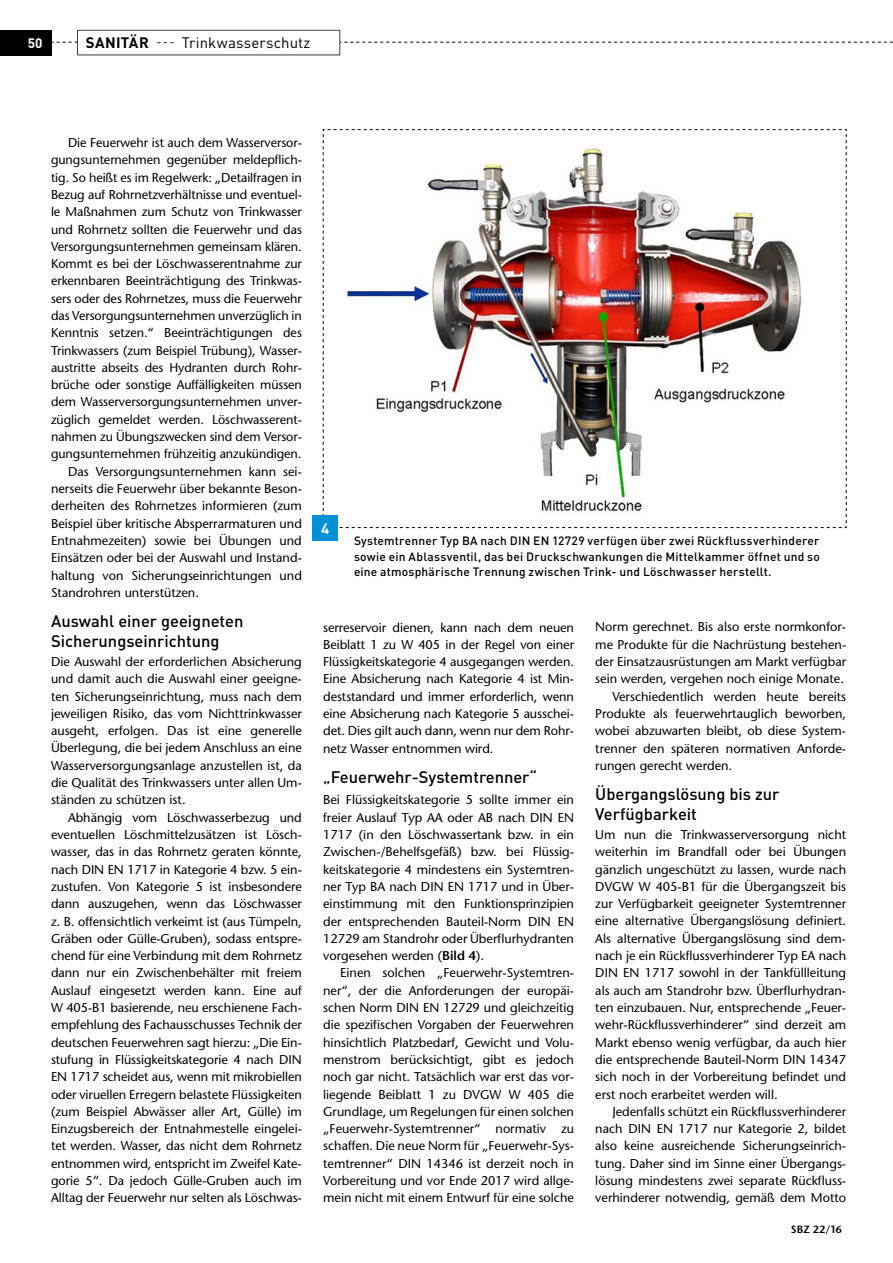
<style>
.page{position:relative;width:893px;height:1263px;background:#fff}
.page>*{position:absolute;margin:0;border:0;box-sizing:border-box;transform-origin:0 0}
.t1{font:500 16.5px/19.5px "DIN Pro";color:#000}
.t2{font:15px "DIN Pro";letter-spacing:.01em;color:#000}
.t3{font:700 15px "DIN Pro";color:#fff}
.t4{font:700 13.5px "DIN Pro";color:#fff}
.t5{font:500 12.75px/17.2px "Stone Sans Std";color:#000;text-align:justify}
.t6{font:500 12px/15.8px "DIN Pro";letter-spacing:.015em;color:#000;text-align:justify}
.t7{font:600 10.5px "Stone Sans Std";letter-spacing:.01em;color:#000}
.s1{font-weight:700}
.s2{font-size:12px}
.s3{font-weight:600}
</style>
<div class="page">
<svg style="left:51px;top:42px;width:842px;height:1px"></svg>
<svg style="left:77px;top:30px;width:263px;height:25px"></svg>
<div style="left:78px;top:31px;width:261px;height:24px;background:#fff"></div>
<svg style="left:322px;top:129px;width:525px;height:399px"></svg>
<div style="left:313px;top:515px;width:25px;height:26px;background:#0090d6"></div>
<div style="left:0;top:30px;width:51px;height:25px;background:#000"></div>
<p class="t4" style="left:28px;top:32px;width:16px">50</p>
<p class="t2" style="left:86px;top:33px;width:226px"><span class="s1">SANITÄR</span> <span class="s2">---</span> Trinkwasserschutz</p>
<p class="t5" style="left:68px;top:134px;width:235px">Die Feuerwehr ist auch dem Wasserversor-</p>
<p class="t5" style="left:51px;top:151px;width:252px">gungsunternehmen gegenüber meldepflich-</p>
<p class="t5" style="left:51px;top:169px;width:252px">tig. So heißt es im Regelwerk: „Detailfragen in</p>
<p class="t5" style="left:51px;top:186px;width:252px">Bezug auf Rohrnetzverhältnisse und eventuel-</p>
<p class="t5" style="left:51px;top:203px;width:252px">le Maßnahmen zum Schutz von Trinkwasser</p>
<p class="t5" style="left:51px;top:220px;width:252px">und Rohrnetz sollten die Feuerwehr und das</p>
<p class="t5" style="left:51px;top:238px;width:252px">Versorgungsunternehmen gemeinsam klären.</p>
<p class="t5" style="left:51px;top:255px;width:252px">Kommt es bei der Löschwasserentnahme zur</p>
<p class="t5" style="left:51px;top:272px;width:252px">erkennbaren Beeinträchtigung des Trinkwas-</p>
<p class="t5" style="left:51px;top:290px;width:252px">sers oder des Rohrnetzes, muss die Feuerwehr</p>
<p class="t5" style="left:51px;top:307px;width:252px">das Versorgungsunternehmen unverzüglich in</p>
<p class="t5" style="left:51px;top:324px;width:252px">Kenntnis setzen.“ Beeinträchtigungen des</p>
<p class="t5" style="left:51px;top:342px;width:252px">Trinkwassers (zum Beispiel Trübung), Wasser-</p>
<p class="t5" style="left:51px;top:359px;width:252px">austritte abseits des Hydranten durch Rohr-</p>
<p class="t5" style="left:51px;top:376px;width:252px">brüche oder sonstige Auffälligkeiten müssen</p>
<p class="t5" style="left:51px;top:393px;width:252px">dem Wasserversorgungsunternehmen unver-</p>
<p class="t5" style="left:51px;top:411px;width:252px">züglich gemeldet werden. Löschwasserent-</p>
<p class="t5" style="left:51px;top:428px;width:252px">nahmen zu Übungszwecken sind dem Versor-</p>
<p class="t5" style="left:51px;top:445px;width:252px">gungsunternehmen frühzeitig anzukündigen.</p>
<p class="t5" style="left:68px;top:463px;width:235px">Das Versorgungsunternehmen kann sei-</p>
<p class="t5" style="left:51px;top:480px;width:252px">nerseits die Feuerwehr über bekannte Beson-</p>
<p class="t5" style="left:51px;top:497px;width:252px">derheiten des Rohrnetzes informieren (zum</p>
<p class="t5" style="left:51px;top:514px;width:252px">Beispiel über kritische Absperrarmaturen und</p>
<p class="t5" style="left:51px;top:532px;width:252px">Entnahmezeiten) sowie bei Übungen und</p>
<p class="t5" style="left:51px;top:549px;width:252px">Einsätzen oder bei der Auswahl und Instand-</p>
<p class="t5" style="left:51px;top:566px;width:252px">haltung von Sicherungseinrichtungen und</p>
<p class="t5" style="left:51px;top:584px;width:150px">Standrohren unterstützen.</p>
<p class="t1" style="left:51px;top:611px;width:194px">Auswahl einer geeigneten<br>Sicherungseinrichtung</p>
<p class="t5" style="left:51px;top:653px;width:252px">Die Auswahl der erforderlichen Absicherung und damit auch die Auswahl einer geeigne&shy;ten Sicherungseinrichtung, muss nach dem jeweiligen Risiko, das vom Nichttrinkwasser ausgeht, erfolgen. Das ist eine generelle Überlegung, die bei jedem Anschluss an eine Wasserversorgungsanlage anzustellen ist, da die Qualität des Trinkwassers unter allen Um&shy;ständen zu schützen ist.</p>
<p class="t5" style="left:51px;top:809px;width:252px;text-indent:17px">Abhängig vom Löschwasserbezug und eventuellen Löschmittelzusätzen ist Lösch&shy;wasser, das in das Rohrnetz geraten könnte, nach DIN EN 1717 in Kategorie 4 bzw. 5 ein&shy;zustufen. Von Kategorie 5 ist insbesondere dann auszugehen, wenn das Löschwasser z. B. offensichtlich verkeimt ist (aus Tümpeln, Gräben oder Gülle-Gruben), sodass entspre&shy;chend für eine Verbindung mit dem Rohrnetz dann nur ein Zwischenbehälter mit freiem Auslauf eingesetzt werden kann. Eine auf W 405-B1 basierende, neu erschienene Fach&shy;empfehlung des Fachausschusses Technik der deutschen Feuerwehren sagt hierzu: „Die Ein&shy;stufung in Flüssigkeitskategorie 4 nach DIN EN 1717 scheidet aus, wenn mit mikrobiellen oder viruellen Erregern belastete Flüssigkeiten (zum Beispiel Abwässer aller Art, Gülle) im Einzugsbereich der Entnahmestelle eingelei&shy;tet werden. Wasser, das nicht dem Rohrnetz entnommen wird, entspricht im Zweifel Kate&shy;gorie 5“. Da jedoch Gülle-Gruben auch im Alltag der Feuerwehr nur selten als Löschwas-</p>
<p class="t3" style="left:321px;top:516px;width:10px">4</p>
<p class="t6" style="left:354px;top:532px;width:467px">Systemtrenner Typ BA nach DIN EN 12729 verfügen über zwei Rückflussverhinderer sowie ein Ablassventil, das bei Druckschwankungen die Mittelkammer öffnet und so eine atmosphärische Trennung zwischen Trink- und Löschwasser herstellt.</p>
<p class="t5" style="left:323px;top:618px;width:252px">serreservoir dienen, kann nach dem neuen Beiblatt 1 zu W 405 in der Regel von einer Flüssigkeitskategorie 4 ausgegangen werden.<br>Eine Absicherung nach Kategorie 4 ist Min&shy;deststandard und immer erforderlich, wenn eine Absicherung nach Kategorie 5 ausschei&shy;det. Dies gilt auch dann, wenn nur dem Rohr&shy;netz Wasser entnommen wird.</p>
<p class="t1" style="left:323px;top:767px;width:215px">„Feuerwehr-Systemtrenner“</p>
<p class="t5" style="left:323px;top:791px;width:252px">Bei Flüssigkeitskategorie 5 sollte immer ein freier Auslauf Typ AA oder AB nach DIN EN 1717 (in den Löschwassertank bzw. in ein Zwischen-/Behelfsgefäß) bzw. bei Flüssig&shy;keitskategorie 4 mindestens ein Systemtren&shy;ner Typ BA nach DIN EN 1717 und in Über&shy;einstimmung mit den Funktionsprinzipien der entsprechenden Bauteil-Norm DIN EN 12729 am Standrohr oder Überflurhydranten vorgesehen werden (<span class="s3">Bild 4</span>).</p>
<p class="t5" style="left:323px;top:964px;width:252px;text-indent:17px">Einen solchen „Feuerwehr-Systemtren&shy;ner“, der die Anforderungen der europäi&shy;schen Norm DIN EN 12729 und gleichzeitig die spezifischen Vorgaben der Feuerwehren hinsichtlich Platzbedarf, Gewicht und Volu&shy;menstrom berücksichtigt, gibt es jedoch noch gar nicht. Tatsächlich war erst das vor&shy;liegende Beiblatt 1 zu DVGW W 405 die Grundlage, um Regelungen für einen solchen „Feuerwehr-Systemtrenner“ normativ zu schaffen. Die neue Norm für „Feuerwehr-Sys&shy;temtrenner“ DIN 14346 ist derzeit noch in Vorbereitung und vor Ende 2017 wird allge&shy;mein nicht mit einem Entwurf für eine solche</p>
<p class="t5" style="left:595px;top:618px;width:252px">Norm gerechnet. Bis also erste normkonfor-</p>
<p class="t5" style="left:595px;top:636px;width:252px">me Produkte für die Nachrüstung bestehen-</p>
<p class="t5" style="left:595px;top:653px;width:252px">der Einsatzausrüstungen am Markt verfügbar</p>
<p class="t5" style="left:595px;top:670px;width:250px">sein werden, vergehen noch einige Monate.</p>
<p class="t5" style="left:612px;top:688px;width:235px">Verschiedentlich werden heute bereits</p>
<p class="t5" style="left:595px;top:705px;width:252px">Produkte als feuerwehrtauglich beworben,</p>
<p class="t5" style="left:595px;top:722px;width:252px">wobei abzuwarten bleibt, ob diese System-</p>
<p class="t5" style="left:595px;top:739px;width:252px">trenner den späteren normativen Anforde-</p>
<p class="t5" style="left:595px;top:757px;width:138px">rungen gerecht werden.</p>
<p class="t1" style="left:595px;top:784px;width:186px">Übergangslösung bis zur<br>Verfügbarkeit</p>
<p class="t5" style="left:595px;top:826px;width:252px">Um nun die Trinkwasserversorgung nicht weiterhin im Brandfall oder bei Übungen gänzlich ungeschützt zu lassen, wurde nach DVGW W 405-B1 für die Übergangszeit bis zur Verfügbarkeit geeigneter Systemtrenner eine alternative Übergangslösung definiert.<br>Als alternative Übergangslösung sind dem&shy;nach je ein Rückflussverhinderer Typ EA nach DIN EN 1717 sowohl in der Tankfüllleitung als auch am Standrohr bzw. Überflurhydran&shy;ten einzubauen. Nur, entsprechende „Feuer&shy;wehr-Rückflussverhinderer“ sind derzeit am Markt ebenso wenig verfügbar, da auch hier die entsprechende Bauteil-Norm DIN 14347 sich noch in der Vorbereitung befindet und erst noch erarbeitet werden will.</p>
<p class="t5" style="left:595px;top:1103px;width:252px;text-indent:17px">Jedenfalls schützt ein Rückflussverhinderer nach DIN EN 1717 nur Kategorie 2, bildet also keine ausreichende Sicherungseinrich&shy;tung. Daher sind im Sinne einer Übergangs&shy;lösung mindestens zwei separate Rückfluss&shy;verhinderer notwendig, gemäß dem Motto</p>
<p class="t7" style="left:791px;top:1223px;width:53px">SBZ 22/16</p>
</div>
